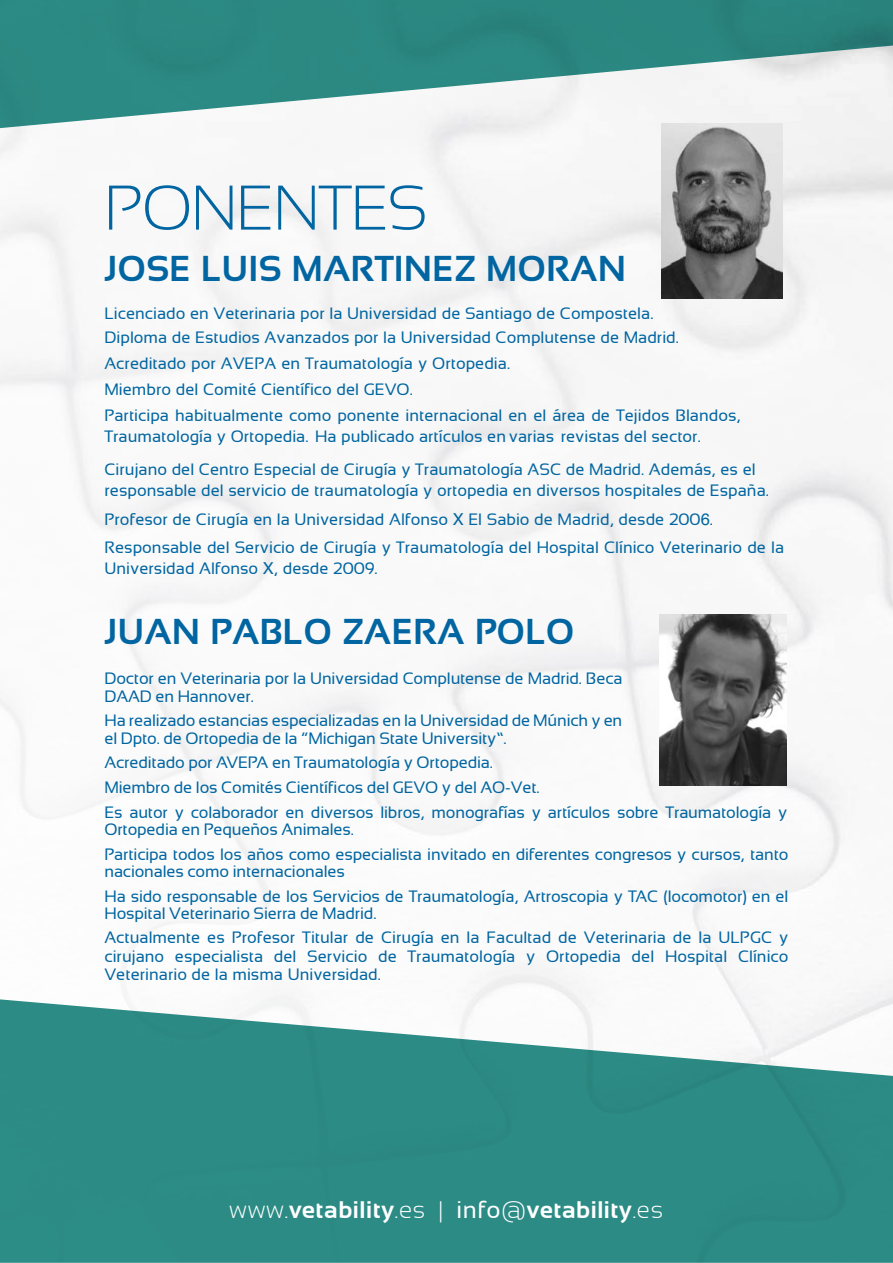
<style>
.page{position:relative;width:893px;height:1263px;background:#fff}
.page>*{position:absolute;margin:0;border:0;box-sizing:border-box;transform-origin:0 0}
.t1{font:300 63px "Sansation";color:#0065a1}
.t2{font:700 36px "Sansation";color:#0065a1}
.t3{font:700 24px "Sansation";letter-spacing:.025em;color:#fff}
.t4{font:16.5px/17.2px "Sansation";letter-spacing:-.01em;color:#0065a1}
.s1{font-family:"Helvetica"}
.s2{font-weight:300}
.s3{font-weight:400}
</style>
<div class="page">
<svg style="left:0;top:999px;width:893px;height:264px;background:#499b95"></svg>
<svg style="left:0;top:0;width:893px;height:128px;fill:#2b8a83"></svg>
<img style="left:659px;top:615px;width:128px;height:170px">
<img style="left:661px;top:123px;width:122px;height:176px">
<h1 class="t1" style="left:104px;top:173px;width:319px">PONENTES</h1>
<h2 class="t2" style="left:104px;top:248px;width:518px">JOSE LUIS MARTINEZ MORAN</h2>
<p class="t4" style="left:104px;top:304px;width:549px">Licenciado en Veterinaria por la Universidad de Santiago de Compostela.</p>
<p class="t4" style="left:104px;top:328px;width:574px">Diploma de Estudios Avanzados por la Universidad Complutense de Madrid.</p>
<p class="t4" style="left:104px;top:354px;width:407px">!"#$%&amp;'(%) *)# !+,-! $. /#(01(')2)34( 5 6#')*$%&amp;(7</p>
<p class="t4" style="left:104px;top:380px;width:308px">Miembro del Comité Científico del GEVO.</p>
<p class="t4" style="left:104px;top:407px;width:638px">!"#$%&amp;%'" (")%$*"+,-.$- &amp;/,/ '/.-.$- %.$-#."&amp;%/."+ -. -+ 0#-" 1- 2-3%1/4 5+".1/46</p>
<p class="t4" style="left:104px;top:428px;width:450px">2#"*,"$/+/78" 9 :#$/'-1%"; Ha publicado artículos en varias</p>
<p class="t4" style="left:561px;top:428px;width:140px">revistas del sector.</p>
<p class="t4" style="left:104px;top:459px;width:664px;line-height:21px">Cirujano del Centro Especial de Cirugía y Traumatología ASC de Madrid. Además, es el responsable del servicio de traumatología y ortopedia en diversos hospitales de España.</p>
<p class="t4" style="left:104px;top:506px;width:679px;line-height:27.8px">Profesor de Cirugía en la Universidad Alfonso <span class="s1">X</span> El Sabio de Madrid, desde 200<span class="s1">6</span>.<br>Responsable del Servicio de Cirugía y Traumatología del Hospital Clínico Veterinario de la</p>
<p class="t4" style="left:104px;top:560px;width:273px">Universidad Alfonso <span class="s1">X</span>, desde 2009.</p>
<h2 class="t2" style="left:104px;top:611px;width:468px">JUAN PABLO ZAERA POLO</h2>
<p class="t4" style="left:104px;top:670px;width:518px">Doctor en Veterinaria por la Universidad Complutense de Madrid. Beca<br>DAAD en Hannover.</p>
<p class="t4" style="left:104px;top:712px;width:519px">Ha realizado estancias especializadas en la Universidad de Múnich y en el Dpto. de Ortopedia de la “Michigan State University”.</p>
<p class="t4" style="left:104px;top:754px;width:390px">Acreditado por AVEPA en Traumatología y Ortopedia.</p>
<p class="t4" style="left:104px;top:779px;width:437px">Miembro de los Comités Científicos del GEVO y del AO-Vet.</p>
<p class="t4" style="left:104px;top:804px;width:684px">Es autor y colaborador en diversos libros, monografías y artículos sobre Traumatología y<br>Ortopedia en Pequeños Animales.</p>
<p class="t4" style="left:104px;top:845px;width:684px">Participa todos los años como especialista invitado en diferentes congresos y cursos, tanto nacionales como internacionales</p>
<p class="t4" style="left:104px;top:887px;width:683px">Ha sido responsable de los Servicios de Traumatología, Artroscopia y TAC (locomotor) en el<br>Hospital Veterinario Sierra de Madrid.</p>
<p class="t4" style="left:104px;top:928px;width:686px;line-height:18.6px;text-align:justify">!"#$%&amp;'()#( (* +,-f(*-, /0#$&amp;%, 1( 20,$34% () &amp;% 5%"$&amp;#%1 1( 6(#(,0)%,0% 1( &amp;% 78+92 y cirujano especialista del Servicio de Traumatología y Ortopedia del Hospital Clínico Veterinario de la misma Universidad.</p>
<h3 class="t3" style="left:229px;top:1197px;width:435px"><span class="s2">www.</span>vetability<span class="s2">.es |</span> <span class="s3">info</span><span class="s2">@</span>vetability<span class="s2">.es</span></h3>
</div>
